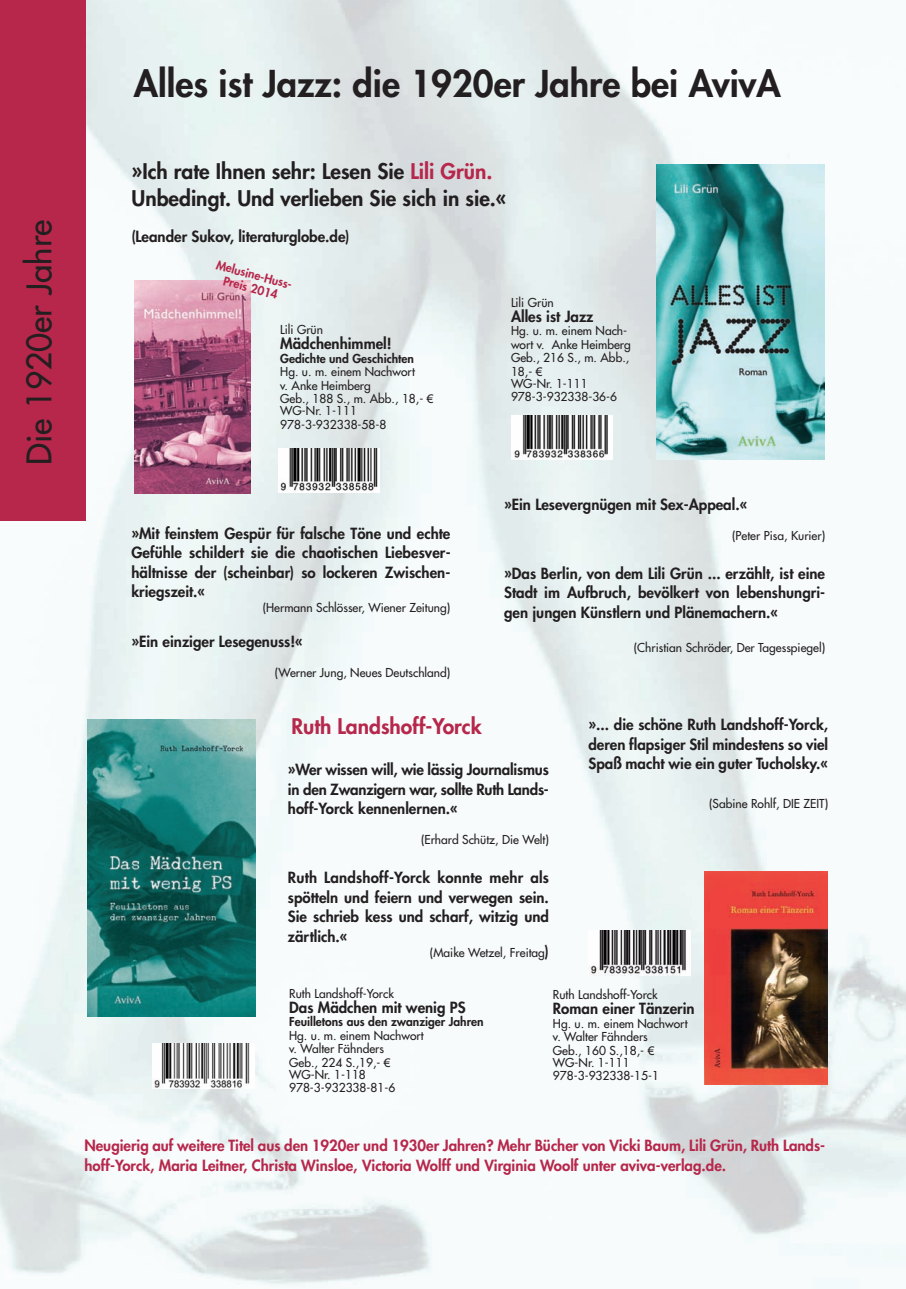
<style>
.page{position:relative;width:906px;height:1289px;background:#fff}
.page>*{position:absolute;margin:0;border:0;box-sizing:border-box;transform-origin:0 0}
.t1{font:800 36px "Futura";color:#231f20}
.t2{font:33px "Futura";color:#231f20}
.t3{font:800 21px/27px "Futura";color:#231f20}
.t4{font:800 21px "Futura";color:#b6274b}
.t5{font:800 15px/19.5px "Futura";color:#231f20;text-align:justify}
.t6{font:800 15px/19.5px "Futura";color:#b6274b}
.t7{font:12px/13.5px "Futura";color:#231f20}
.t8{font:800 12px/13.5px "Futura";color:#b6274b;text-align:center}
.s1{color:#b6274b}
.s2{font-weight:800}
.s3{font-family:"Arial"}
.s4{font-weight:800;font-size:15px}
</style>
<div class="page">
<img style="left:0;top:0;width:906px;height:1288px">
<div style="left:0;top:0;width:85px;height:521px;background:#b6274b"></div>
<img style="left:152px;top:1043px;width:102px;height:45px">
<img style="left:589px;top:930px;width:101px;height:45px">
<img style="left:134px;top:281px;width:117px;height:212px">
<img style="left:656px;top:164px;width:168px;height:295px">
<img style="left:87px;top:719px;width:168px;height:297px">
<img style="left:705px;top:871px;width:122px;height:213px">
<img style="left:512px;top:416px;width:101px;height:43px">
<img style="left:278px;top:449px;width:101px;height:43px">
<p class="t2" style="left:23px;top:465px;width:247px;rotate:-90deg">Die 1920er Jahre</p>
<p class="t1" style="left:134px;top:66px;width:648px">Alles ist Jazz: die 1920er Jahre bei AvivA</p>
<p class="t3" style="left:132px;top:159px;width:377px">»Ich rate Ihnen sehr: Lesen Sie <span class="s1">Lili Grün.<br></span>Unbedingt. Und verlieben Sie sich in sie.«</p>
<p class="t5" style="left:132px;top:227px;width:219px">(Leander Sukov, literaturglobe.de)</p>
<p class="t8" style="left:218px;top:259px;width:82px;rotate:15deg">Melusine-Huss-<br>Preis 2014</p>
<p class="t7" style="left:280px;top:324px;width:44px">Lili Grün</p>
<p class="t5" style="left:280px;top:335px;width:113px">Mädchenhimmel!</p>
<p class="t7" style="left:280px;top:352px;width:155px"><span class="s2">Gedichte und Geschichten<br></span>Hg. u. m. einem Nachwort<br>v. Anke Heimberg<br>Geb., 188 S., m. Abb., 18,- <span class="s3">€</span></p>
<p class="t7" style="left:280px;top:405px;width:108px">WG-Nr. 1-111<br>978-3-932338-58-8</p>
<p class="t7" style="left:511px;top:296px;width:44px">Lili Grün</p>
<p class="t5" style="left:511px;top:307px;width:84px">Alles ist Jazz</p>
<p class="t7" style="left:511px;top:325px;width:121px">Hg. u. m. einem Nach&shy;wort v. Anke Heimberg<br>Geb., 216 S., m. Abb.,<br>18,- <span class="s3">€</span></p>
<p class="t7" style="left:511px;top:377px;width:108px">WG-Nr. 1-111<br>978-3-932338-36-6</p>
<p class="t5" style="left:131px;top:524px;width:321px">»Mit feinstem Gespür für falsche Töne und echte Gefühle schildert sie die chaotischen Liebesver&shy;hältnisse der (scheinbar) so lockeren Zwischen&shy;kriegszeit.«</p>
<p class="t7" style="left:263px;top:602px;width:189px">(Hermann Schlösser, Wiener Zeitung)</p>
<p class="t5" style="left:131px;top:632px;width:173px">»Ein einziger Lesegenuss!«</p>
<p class="t7" style="left:275px;top:666px;width:177px">(Werner Jung, Neues Deutschland)</p>
<p class="t5" style="left:504px;top:495px;width:245px">»Ein Lesevergnügen mit Sex-Appeal.«</p>
<p class="t7" style="left:732px;top:529px;width:94px">(Peter Pisa, Kurier)</p>
<p class="t5" style="left:504px;top:564px;width:322px">»Das Berlin, von dem Lili Grün ... erzählt, ist eine Stadt im Aufbruch, bevölkert von lebenshungri&shy;gen jungen Künstlern und Plänemachern.«</p>
<p class="t7" style="left:634px;top:641px;width:193px">(Christian Schröder, Der Tagesspiegel)</p>
<p class="t4" style="left:291px;top:716px;width:192px">Ruth Landshoff-Yorck</p>
<p class="t5" style="left:288px;top:761px;width:262px">»Wer wissen will, wie lässig Journalismus in den Zwanzigern war, sollte Ruth Lands - hoff-Yorck kennenlernen.«</p>
<p class="t7" style="left:421px;top:834px;width:129px">(Erhard Schütz, Die Welt)</p>
<p class="t5" style="left:288px;top:869px;width:262px">Ruth Landshoff-Yorck konnte mehr als spötteln und feiern und verwegen sein.<br>Sie schrieb kess und scharf, witzig und zärtlich.«</p>
<p class="t7" style="left:430px;top:946px;width:121px">(Maike Wetzel, Freitag<span class="s4">)</span></p>
<p class="t5" style="left:588px;top:716px;width:241px">»... die schöne Ruth Landshoff-Yorck, deren flapsiger Stil mindestens so viel Spaß macht wie ein guter Tucholsky.«</p>
<p class="t7" style="left:709px;top:797px;width:121px">(Sabine Rohlf, DIE ZEIT)</p>
<p class="t7" style="left:289px;top:987px;width:106px">Ruth Landshoff-Yorck</p>
<p class="t5" style="left:289px;top:998px;width:178px">Das Mädchen mit wenig PS</p>
<p class="t7" style="left:289px;top:1015px;width:196px"><span class="s2">Feuilletons aus den zwanziger Jahren<br></span>Hg. u. m. einem Nachwort<br>v. Walter Fähnders<br>Geb., 224 S.,19,- <span class="s3">€</span></p>
<p class="t7" style="left:289px;top:1068px;width:108px">WG-Nr. 1-118<br>978-3-932338-81-6</p>
<p class="t7" style="left:553px;top:988px;width:106px">Ruth Landshoff-Yorck</p>
<p class="t5" style="left:553px;top:1000px;width:143px">Roman einer Tänzerin</p>
<p class="t7" style="left:553px;top:1017px;width:136px">Hg. u. m. einem Nachwort v. Walter Fähnders<br>Geb., 160 S.,18,- <span class="s3">€</span></p>
<p class="t7" style="left:553px;top:1056px;width:108px">WG-Nr. 1-111<br>978-3-932338-15-1</p>
<p class="t6" style="left:84px;top:1137px;width:742px">Neugierig auf weitere Titel aus den 1920er und 1930er Jahren? Mehr Bücher von Vicki Baum, Lili Grün, Ruth Lands - hoff-Yorck, Maria Leitner, Christa Winsloe, Victoria Wolff und Virginia Woolf unter aviva-verlag.de.</p>
</div>
